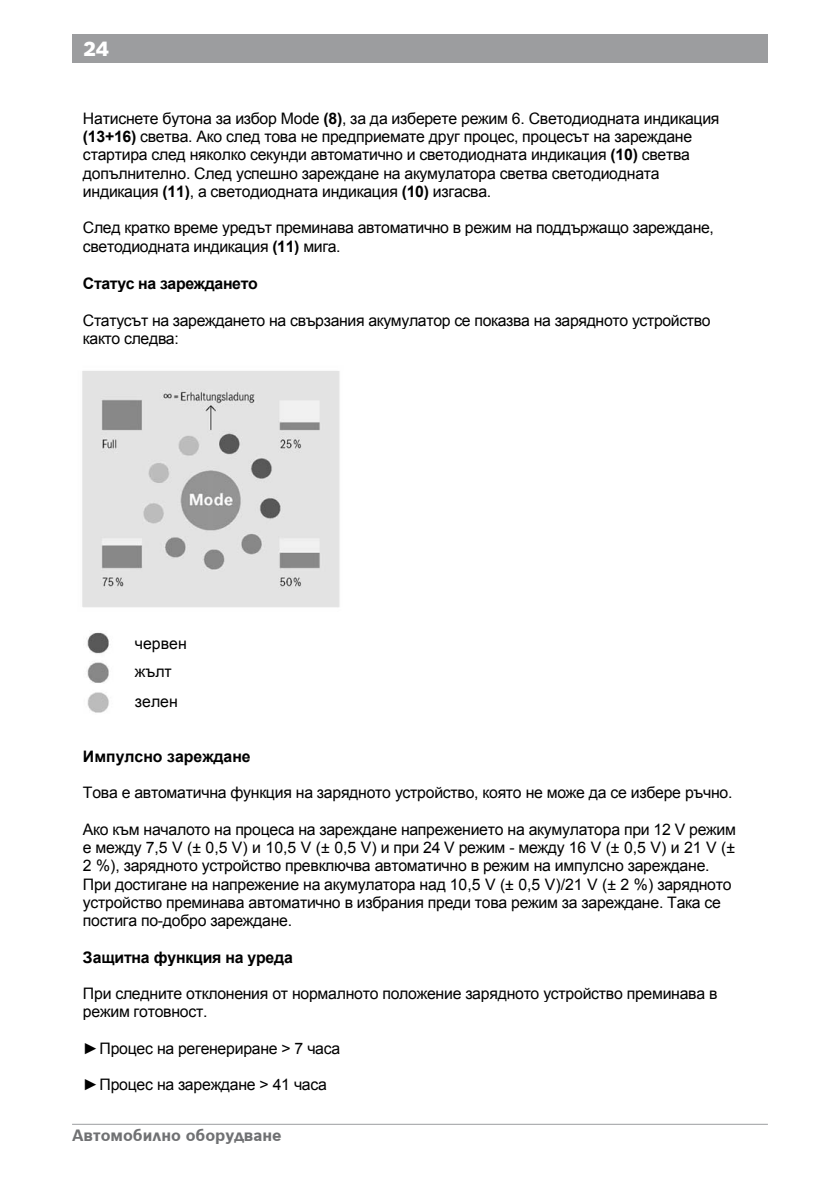
<style>
.page{position:relative;width:840px;height:1191px;background:#fff}
.page>*{position:absolute;margin:0;border:0;box-sizing:border-box;transform-origin:0 0}
.t1{font:900 20px "Bosch Sans";color:#fff}
.t2{font:700 16px "Bosch Sans";color:#707173}
.t3{font:15.8px/18.2px "Arial";letter-spacing:-.02em;color:#000}
.t4{font:700 15.8px "Arial";letter-spacing:-.015em;color:#000}
.t5{font:15.8px/28.2px "Arial";color:#000}
.s1{font-weight:700}
</style>
<div class="page">
<div style="left:72px;top:34px;width:695px;height:28px;background:#9c9d9f"></div>
<hr style="left:72px;top:1123px;width:695px;height:1px;background:#9c9d9f">
<img style="left:82px;top:371px;width:258px;height:237px">
<img style="left:86px;top:632px;width:23px;height:81px">
<p class="t1" style="left:83px;top:36px;width:27px">24</p>
<p class="t3" style="left:83px;top:109px;width:637px">Натиснете бутона за избор Mode <span class="s1">(8)</span>, за да изберете режим 6. Светодиодната индикация <span class="s1">(13+16)</span> светва. Ако след това не предприемате друг процес, процесът на зареждане стартира след няколко секунди автоматично и светодиодната индикация <span class="s1">(10)</span> светва допълнително. След успешно зареждане на акумулатора светва светодиодната индикация <span class="s1">(11)</span>, а светодиодната индикация <span class="s1">(10)</span> изгасва.</p>
<p class="t3" style="left:83px;top:219px;width:632px">След кратко време уредът преминава автоматично в режим на поддържащо зареждане, светодиодната индикация <span class="s1">(11)</span> мига.</p>
<p class="t4" style="left:83px;top:273px;width:176px">Статус на зареждането</p>
<p class="t3" style="left:83px;top:311px;width:629px">Статусът на зареждането на свързания акумулатор се показва на зарядното устройство както следва:</p>
<p class="t5" style="left:135px;top:629px;width:53px">червен жълт</p>
<p class="t3" style="left:135px;top:692px;width:44px">зелен</p>
<p class="t4" style="left:83px;top:746px;width:169px">Импулсно зареждане</p>
<p class="t3" style="left:83px;top:784px;width:650px">Това е автоматична функция на зарядното устройство, която не може да се избере ръчно.</p>
<p class="t3" style="left:83px;top:820px;width:654px">Ако към началото на процеса на зареждане напрежението на акумулатора при 12 V режим е между 7,5 V (± 0,5 V) и 10,5 V (± 0,5 V) и при 24 V режим - между 16 V (± 0,5 V) и 21 V (± 2 %), зарядното устройство превключва автоматично в режим на импулсно зареждане.<br>При достигане на напрежение на акумулатора над 10,5 V (± 0,5 V)/21 V (± 2 %) зарядното устройство преминава автоматично в избрания преди това режим за зареждане. Така се постига по-добро зареждане.</p>
<p class="t4" style="left:83px;top:946px;width:211px">Защитна функция на уреда</p>
<p class="t3" style="left:83px;top:984px;width:635px">При следните отклонения от нормалното положение зарядното устройство преминава в режим готовност.</p>
<p class="t3" style="left:83px;top:1039px;width:259px">►Процес на регенериране &gt; 7 часа</p>
<p class="t3" style="left:83px;top:1075px;width:245px">►Процес на зареждане &gt; 41 часа</p>
<p class="t2" style="left:72px;top:1125px;width:211px">Автомобилно оборудване</p>
</div>
